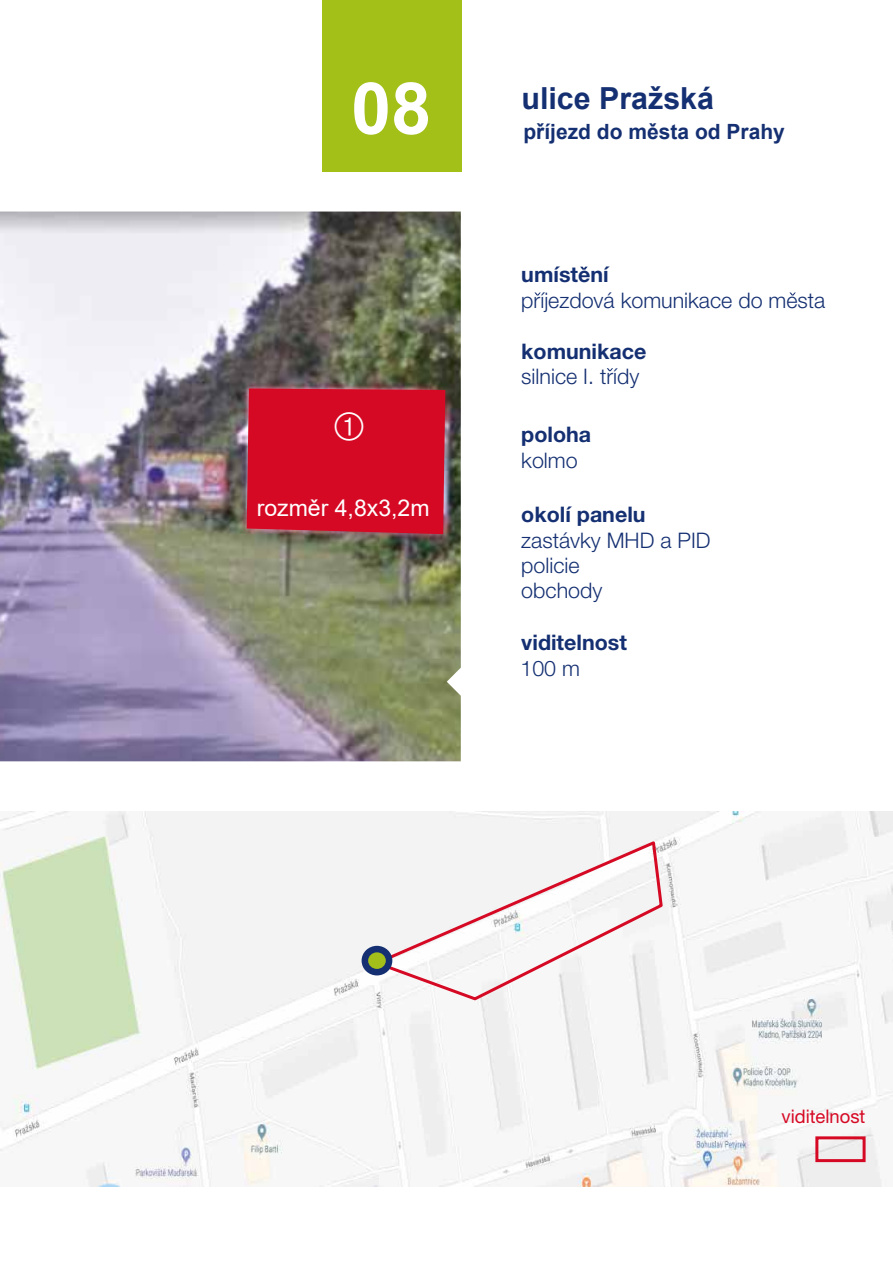
<style>
.page{position:relative;width:893px;height:1263px;background:#fff}
.page>*{position:absolute;margin:0;border:0;box-sizing:border-box;transform-origin:0 0}
.t1{font:700 72px "Arial";color:#fff}
.t2{font:700 30.45px "Arial";color:#153072}
.t3{font:23.1px "Arial";color:#fff}
.t4{font:300 21.45px/25.3px "Helvetica Neue";color:#153072}
.t5{font:700 21.45px "Helvetica Neue";color:#153072}
.t6{font:700 21px "Arial";color:#153072}
.t7{font:18.75px "Helvetica Neue";color:#d60924}
</style>
<div class="page">
<img style="left:0;top:811px;width:893px;height:375px">
<div style="left:815px;top:1136px;width:51px;height:26px;border:3px solid #d60924"></div>
<div style="left:322px;top:0;width:140px;height:171px;background:#a3c019"></div>
<svg style="left:580px;top:267px;width:8px;height:3px"></svg>
<svg style="left:607px;top:368px;width:6px;height:3px"></svg>
<svg style="left:534px;top:292px;width:7px;height:4px"></svg>
<svg style="left:789px;top:292px;width:7px;height:4px"></svg>
<img style="left:0;top:212px;width:461px;height:549px">
<svg style="left:369px;top:839px;width:295px;height:163px"></svg>
<div style="left:362px;top:946px;width:30px;height:29px;background:#153072;border-radius:50%"></div>
<div style="left:368px;top:952px;width:18px;height:17px;background:#a3bf1a;border-radius:50%"></div>
<div style="left:247px;top:388px;width:198px;height:146px;background:#d60924"></div>
<h1 class="t1" style="left:351px;top:58px;width:82px">08</h1>
<h2 class="t2" style="left:521px;top:77px;width:194px">ulice Pražská</h2>
<p class="t6" style="left:523px;top:117px;width:263px">příjezd do města od Prahy</p>
<p class="t3" style="left:257px;top:492px;width:174px">rozměr 4,8x3,2m</p>
<p class="t5" style="left:521px;top:261px;width:89px">umístení</p>
<p class="t4" style="left:521px;top:287px;width:306px">príjezdová komunikace do mesta</p>
<p class="t5" style="left:521px;top:338px;width:127px">komunikace</p>
<p class="t4" style="left:521px;top:363px;width:120px">silnice I. trídy</p>
<p class="t5" style="left:521px;top:421px;width:71px">poloha</p>
<p class="t4" style="left:521px;top:447px;width:58px">kolmo</p>
<p class="t5" style="left:521px;top:501px;width:126px">okolí panelu</p>
<p class="t4" style="left:521px;top:527px;width:191px">zastávky MHD a PID policie<br>obchody</p>
<p class="t5" style="left:521px;top:629px;width:107px">viditelnost</p>
<p class="t4" style="left:520px;top:655px;width:61px">100 m</p>
<p class="t7" style="left:781px;top:1105px;width:85px">viditelnost</p>
</div>
